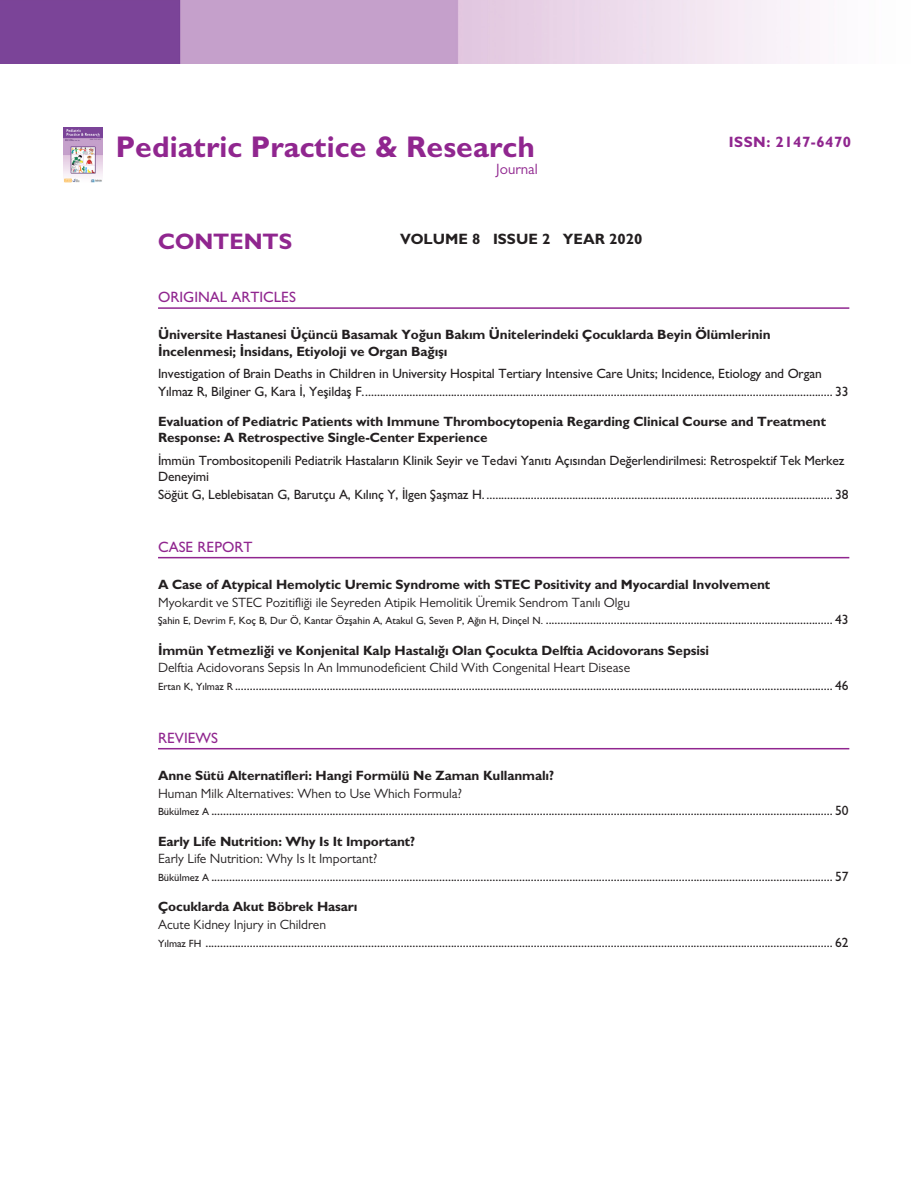
<style>
.page{position:relative;width:915px;height:1191px;background:#fff}
.page>*{position:absolute;margin:0;border:0;box-sizing:border-box;transform-origin:0 0}
.t1{font:700 30px "Gill Sans MT Pro";color:#90268f}
.t2{font:700 22.5px "Gill Sans MT Pro";color:#90268f}
.t3{font:500 15px "Gill Sans MT Pro";color:#90268f}
.t4{font:700 15px "Gill Sans MT Pro";color:#231f20}
.t5{font:700 15px "Gill Sans MT Pro";letter-spacing:.035em;color:#90268f}
.t6{font:15px "Gill Sans MT Pro";color:#90268f}
.t7{font:500 13.5px/16.2px "Gill Sans MT Pro";letter-spacing:-.01em;color:#231f20}
.t8{font:700 13.5px/16.2px "Gill Sans MT Pro";letter-spacing:-.01em;color:#231f20}
.t9{font:13.5px "Gill Sans MT Pro";color:#231f20}
.s1{font-size:10.5px}
</style>
<div class="page">
<img style="left:64px;top:128px;width:39px;height:55px">
<img style="left:0;top:0;width:802px;height:64px">
<hr style="left:158px;top:307px;width:691px;height:2px;background:#90268f">
<hr style="left:158px;top:748px;width:691px;height:1px;background:#90268f">
<hr style="left:158px;top:557px;width:691px;height:1px;background:#90268f">
<h1 class="t1" style="left:116px;top:128px;width:420px">Pediatric Practice &amp; Research</h1>
<p class="t6" style="left:496px;top:160px;width:43px">Journal</p>
<p class="t2" style="left:158px;top:228px;width:136px">CONTENTS</p>
<p class="t4" style="left:400px;top:230px;width:244px">VOLUME 8 ISSUE 2 YEAR 2020</p>
<p class="t5" style="left:728px;top:132px;width:124px">ISSN: 2147-6470</p>
<p class="t3" style="left:158px;top:288px;width:139px">ORIGINAL ARTICLES</p>
<p class="t8" style="left:158px;top:326px;width:614px">Üniversite Hastanesi Üçüncü Basamak Yoğun Bakım Ünitelerindeki Çocuklarda Beyin Ölümlerinin<br>İncelenmesi; İnsidans, Etiyoloji ve Organ Bağışı</p>
<p class="t7" style="left:158px;top:365px;width:665px">Investigation of Brain Deaths in Children in University Hospital Tertiary Intensive Care Units; Incidence, Etiology and Organ</p>
<p class="t7" style="left:158px;top:383px;width:691px">Yılmaz R, Bilginer G, Kara İ, Yeşildaş F............................................................................................................................................................... 33</p>
<p class="t8" style="left:158px;top:413px;width:669px">Evaluation of Pediatric Patients with Immune Thrombocytopenia Regarding Clinical Course and Treatment<br>Response: A Retrospective Single-Center Experience</p>
<p class="t7" style="left:158px;top:452px;width:687px">İmmün Trombositopenili Pediatrik Hastaların Klinik Seyir ve Tedavi Yanıtı Açısından Değerlendirilmesi: Retrospektif Tek Merkez<br>Deneyimi</p>
<p class="t7" style="left:158px;top:486px;width:691px">Söğüt G, Leblebisatan G, Barutçu A, Kılınç Y, İlgen Şaşmaz H. ..................................................................................................................... 38</p>
<p class="t3" style="left:158px;top:537px;width:96px">CASE REPORT</p>
<p class="t8" style="left:158px;top:576px;width:613px">A Case of Atypical Hemolytic Uremic Syndrome with STEC Positivity and Myocardial Involvement</p>
<p class="t9" style="left:158px;top:594px;width:473px">Myokardit ve STEC Pozitifliği ile Seyreden Atipik Hemolitik Üremik Sendrom Tanılı Olgu</p>
<p class="t7" style="left:158px;top:611px;width:691px"><span class="s1">Şahin E, Devrim F, Koç B, Dur Ö, Kantar Özşahin A, Atakul G, Seven P, Ağın H, Dinçel N.</span> ................................................................................................. 43</p>
<p class="t8" style="left:158px;top:641px;width:552px">İmmün Yetmezliği ve Konjenital Kalp Hastalığı Olan Çocukta Delftia Acidovorans Sepsisi</p>
<p class="t9" style="left:158px;top:659px;width:473px">Delftia Acidovorans Sepsis In An Immunodeficient Child With Congenital Heart Disease</p>
<p class="t7" style="left:158px;top:677px;width:691px"><span class="s1">Ertan K, Yılmaz R</span> .......................................................................................................................................................................................................... 46</p>
<p class="t3" style="left:158px;top:728px;width:62px">REVIEWS</p>
<p class="t8" style="left:158px;top:767px;width:397px">Anne Sütü Alternatifleri: Hangi Formülü Ne Zaman Kullanmalı?</p>
<p class="t9" style="left:158px;top:785px;width:305px">Human Milk Alternatives: When to Use Which Formula?</p>
<p class="t7" style="left:158px;top:802px;width:691px"><span class="s1">Bükülmez A</span> .................................................................................................................................................................................................................. 50</p>
<p class="t8" style="left:158px;top:832px;width:259px">Early Life Nutrition: Why Is It Important?</p>
<p class="t9" style="left:158px;top:850px;width:221px">Early Life Nutrition: Why Is It Important?</p>
<p class="t7" style="left:158px;top:868px;width:691px"><span class="s1">Bükülmez A</span> .................................................................................................................................................................................................................. 57</p>
<p class="t8" style="left:158px;top:898px;width:201px">Çocuklarda Akut Böbrek Hasarı</p>
<p class="t9" style="left:158px;top:916px;width:169px">Acute Kidney Injury in Children</p>
<p class="t7" style="left:158px;top:934px;width:691px"><span class="s1">Yılmaz FH</span> .................................................................................................................................................................................................................... 62</p>
</div>
